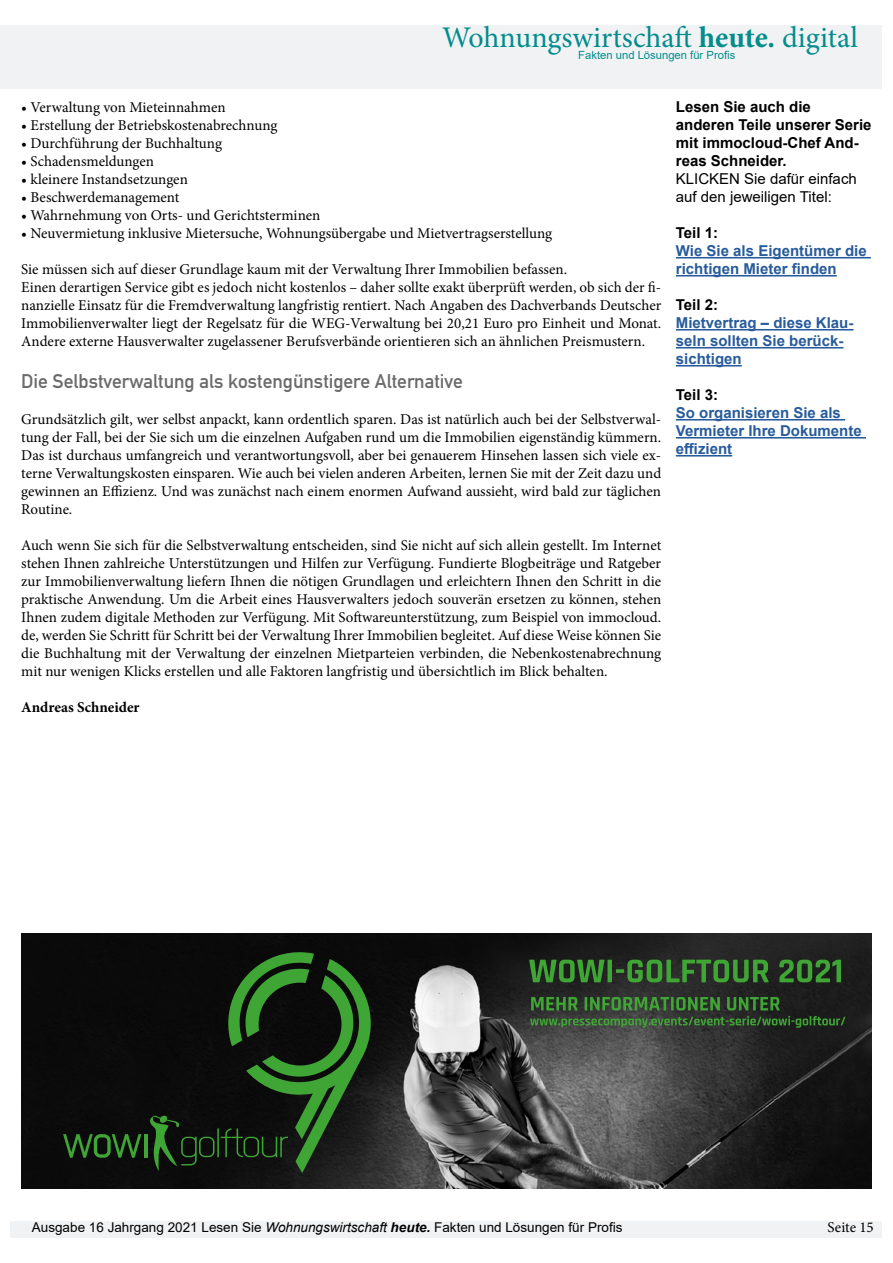
<style>
.page{position:relative;width:893px;height:1263px;background:#fff}
.page>*{position:absolute;margin:0;border:0;box-sizing:border-box;transform-origin:0 0}
.t1{font:30px "Minion Pro";color:#038c8c}
.t2{font:19.5px "DIN Mittelschrift Std";color:#6b6b6b}
.t3{font:15px/18px "Minion Pro";color:#000;text-align:justify}
.t4{font:700 15px/18px "Arial";color:#275b9b}
.t5{font:700 15px/18px "Arial";color:#000}
.t6{font:15px/18px "Arial";color:#000}
.t7{font:700 15px "Minion Pro";color:#000}
.t8{font:13.5px "Arial";color:#000}
.t9{font:11.25px "Arial";color:#038c8c}
.s1{font-weight:700}
.s2{font-style:italic}
.s3{font-weight:700;font-style:italic}
</style>
<div class="page">
<div style="left:11px;top:1221px;width:871px;height:16px;background:#f1f2f3"></div>
<div style="left:0;top:26px;width:872px;height:63px;background:#f1f2f3"></div>
<hr style="left:676px;top:257px;width:195px;height:1px;background:#275b9b">
<hr style="left:676px;top:275px;width:161px;height:1px;background:#275b9b">
<hr style="left:676px;top:329px;width:177px;height:1px;background:#275b9b">
<hr style="left:676px;top:347px;width:167px;height:1px;background:#275b9b">
<hr style="left:676px;top:365px;width:66px;height:1px;background:#275b9b">
<hr style="left:676px;top:419px;width:169px;height:1px;background:#275b9b">
<hr style="left:676px;top:437px;width:190px;height:1px;background:#275b9b">
<hr style="left:676px;top:455px;width:56px;height:1px;background:#275b9b">
<img style="left:21px;top:933px;width:851px;height:255px">
<svg style="left:150px;top:950px;width:223px;height:223px"></svg>
<svg style="left:63px;top:1134px;width:78px;height:24px"></svg>
<hr style="left:144px;top:1134px;width:3px;height:24px;background:#3fa535">
<svg style="left:529px;top:960px;width:312px;height:22px"></svg>
<svg style="left:530px;top:1016px;width:315px;height:12px"></svg>
<svg style="left:531px;top:997px;width:249px;height:13px"></svg>
<h1 class="t1" style="left:442px;top:18px;width:417px">Wohnungswirtschaft <span class="s1">heute.</span> digital</h1>
<h1 class="t1" style="left:453px;top:23px;width:417px">Wohnungswirtschaft <span class="s1">heute.</span> digital</h1>
<p class="t9" style="left:578px;top:47px;width:158px">Fakten und Lösungen für Profis</p>
<p class="t9" style="left:589px;top:53px;width:158px">Fakten und Lösungen für Profis</p>
<p class="t3" style="left:21px;top:98px;width:206px">• Verwaltung von Mieteinnahmen</p>
<p class="t3" style="left:21px;top:116px;width:258px">• Erstellung der Betriebskostenabrechnung</p>
<p class="t3" style="left:21px;top:134px;width:202px">• Durchführung der Buchhaltung</p>
<p class="t3" style="left:21px;top:152px;width:134px">• Schadensmeldungen</p>
<p class="t3" style="left:21px;top:170px;width:168px">• kleinere Instandsetzungen</p>
<p class="t3" style="left:21px;top:188px;width:160px">• Beschwerdemanagement</p>
<p class="t3" style="left:21px;top:206px;width:301px">• Wahrnehmung von Orts- und Gerichtsterminen</p>
<p class="t3" style="left:21px;top:224px;width:533px">• Neuvermietung inklusive Mietersuche, Wohnungsübergabe und Mietvertragserstellung</p>
<p class="t3" style="left:21px;top:260px;width:641px;text-align:left">Sie müssen sich auf dieser Grundlage kaum mit der Verwaltung Ihrer Immobilien befassen.<br>Einen derartigen Service gibt es jedoch nicht kostenlos – daher sollte exakt überprüft werden, ob sich der fi&shy;nanzielle Einsatz für die Fremdverwaltung langfristig rentiert. Nach Angaben des Dachverbands Deutscher Immobilienverwalter liegt der Regelsatz für die WEG-Verwaltung bei 20,21 Euro pro Einheit und Monat.<br>Andere externe Hausverwalter zugelassener Berufsverbände orientieren sich an ähnlichen Preismustern.</p>
<h2 class="t2" style="left:21px;top:369px;width:443px">Die Selbstverwaltung als kostengünstigere Alternative</h2>
<p class="t3" style="left:21px;top:410px;width:641px">Grundsätzlich gilt, wer selbst anpackt, kann ordentlich sparen. Das ist natürlich auch bei der Selbstverwal&shy;tung der Fall, bei der Sie sich um die einzelnen Aufgaben rund um die Immobilien eigenständig kümmern.<br>Das ist durchaus umfangreich und verantwortungsvoll, aber bei genauerem Hinsehen lassen sich viele ex&shy;terne Verwaltungskosten einsparen. Wie auch bei vielen anderen Arbeiten, lernen Sie mit der Zeit dazu und gewinnen an Effizienz. Und was zunächst nach einem enormen Aufwand aussieht, wird bald zur täglichen Routine.</p>
<p class="t3" style="left:21px;top:536px;width:641px">Auch wenn Sie sich für die Selbstverwaltung entscheiden, sind Sie nicht auf sich allein gestellt. Im Internet stehen Ihnen zahlreiche Unterstützungen und Hilfen zur Verfügung. Fundierte Blogbeiträge und Ratgeber zur Immobilienverwaltung liefern Ihnen die nötigen Grundlagen und erleichtern Ihnen den Schritt in die praktische Anwendung. Um die Arbeit eines Hausverwalters jedoch souverän ersetzen zu können, stehen Ihnen zudem digitale Methoden zur Verfügung. Mit Softwareunterstützung, zum Beispiel von immocloud. de, werden Sie Schritt für Schritt bei der Verwaltung Ihrer Immobilien begleitet. Auf diese Weise können Sie die Buchhaltung mit der Verwaltung der einzelnen Mietparteien verbinden, die Nebenkostenabrechnung mit nur wenigen Klicks erstellen und alle Faktoren langfristig und übersichtlich im Blick behalten.</p>
<p class="t7" style="left:21px;top:696px;width:120px">Andreas Schneider</p>
<p class="t5" style="left:676px;top:98px;width:197px">Lesen Sie auch die anderen Teile unserer Serie mit immocloud-Chef And&shy;reas Schneider.</p>
<p class="t6" style="left:676px;top:170px;width:182px">KLICKEN Sie dafür einfach auf den jeweiligen Titel:</p>
<p class="t5" style="left:676px;top:224px;width:44px">Teil 1:</p>
<p class="t4" style="left:676px;top:242px;width:192px">Wie Sie als Eigentümer die richtigen Mieter finden</p>
<p class="t5" style="left:676px;top:296px;width:44px">Teil 2:</p>
<p class="t4" style="left:676px;top:314px;width:179px">Mietvertrag – diese Klau&shy;seln sollten Sie berück&shy;sichtigen</p>
<p class="t5" style="left:676px;top:386px;width:44px">Teil 3:</p>
<p class="t4" style="left:676px;top:404px;width:187px">So organisieren Sie als<br>Vermieter Ihre Dokumente effizient</p>
<p class="t8" style="left:32px;top:1218px;width:592px">Ausgabe 16 Jahrgang 2021 Lesen Sie <span class="s2">Wohnungswirtschaft</span> <span class="s3">heute.</span> Fakten und Lösungen für Profis</p>
<p class="t3" style="left:828px;top:1218px;width:48px">Seite 15</p>
</div>
